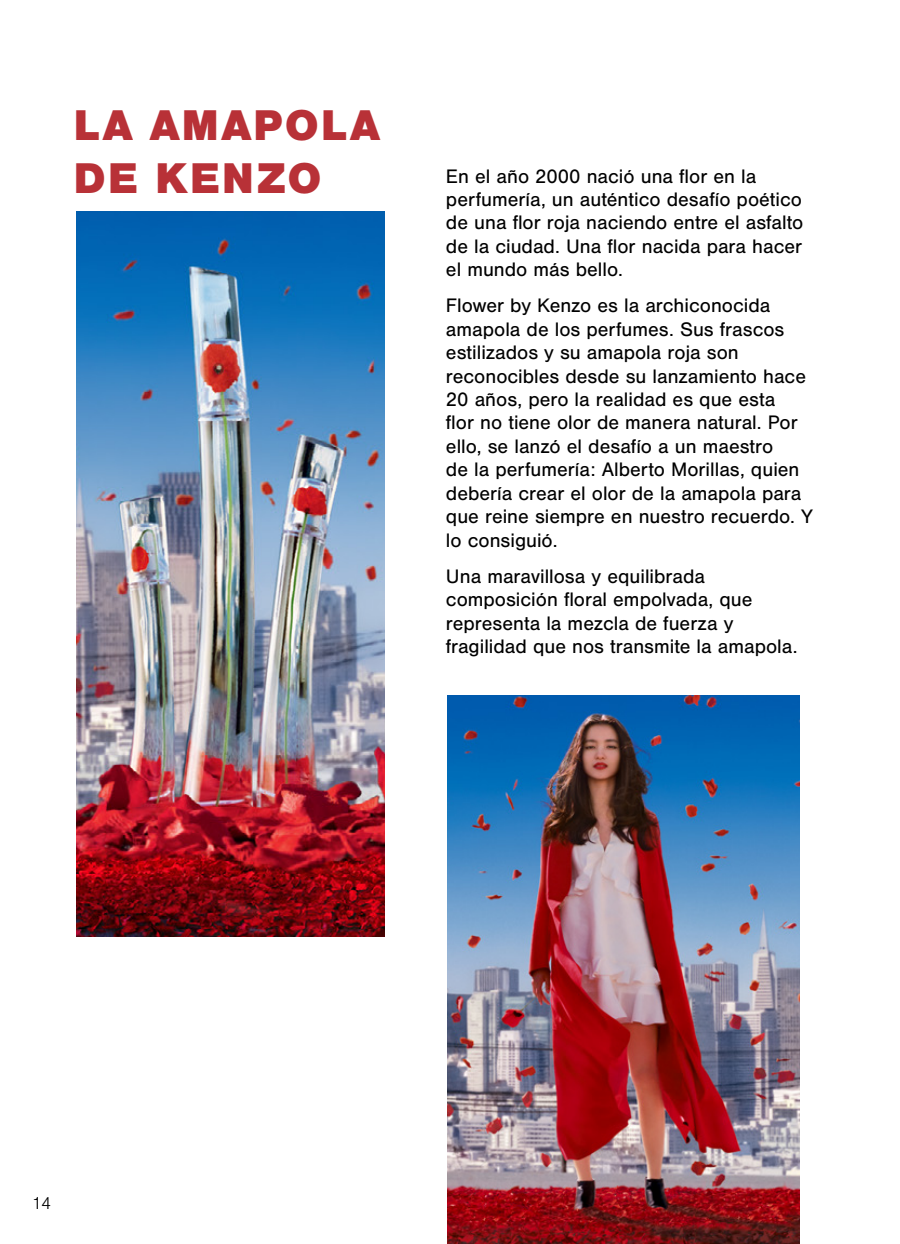
<style>
.page{position:relative;width:900px;height:1244px;background:#fff}
.page>*{position:absolute;margin:0;border:0;box-sizing:border-box;transform-origin:0 0}
.t1{font:900 44.55px/53.6px "Nimbus San";letter-spacing:.045em;color:#b83137}
.t2{font:20.25px/23.4px "Nimbus San";color:#000}
.t3{font:300 18px "Nimbus San";color:#000}
</style>
<div class="page">
<img style="left:77px;top:211px;width:307px;height:725px">
<img style="left:447px;top:695px;width:352px;height:549px">
<h1 class="t1" style="left:73px;top:98px;width:308px">LA AMAPOLA<br>DE KENZO</h1>
<p class="t2" style="left:446px;top:164px;width:359px">En el año 2000 nació una flor en la perfumería, un auténtico desafío poético de una flor roja naciendo entre el asfalto de la ciudad. Una flor nacida para hacer el mundo más bello.</p>
<p class="t2" style="left:446px;top:294px;width:368px">Flower by Kenzo es la archiconocida amapola de los perfumes. Sus frascos estilizados y su amapola roja son reconocibles desde su lanzamiento hace 20 años, pero la realidad es que esta<br>flor no tiene olor de manera natural. Por ello, se lanzó el desafío a un maestro<br>de la perfumería: Alberto Morillas, quien debería crear el olor de la amapola para que reine siempre en nuestro recuerdo. Y lo consiguió.</p>
<p class="t2" style="left:446px;top:564px;width:353px">Una maravillosa y equilibrada composición floral empolvada, que representa la mezcla de fuerza y fragilidad que nos transmite la amapola.</p>
<p class="t3" style="left:32px;top:1193px;width:21px">14</p>
</div>
